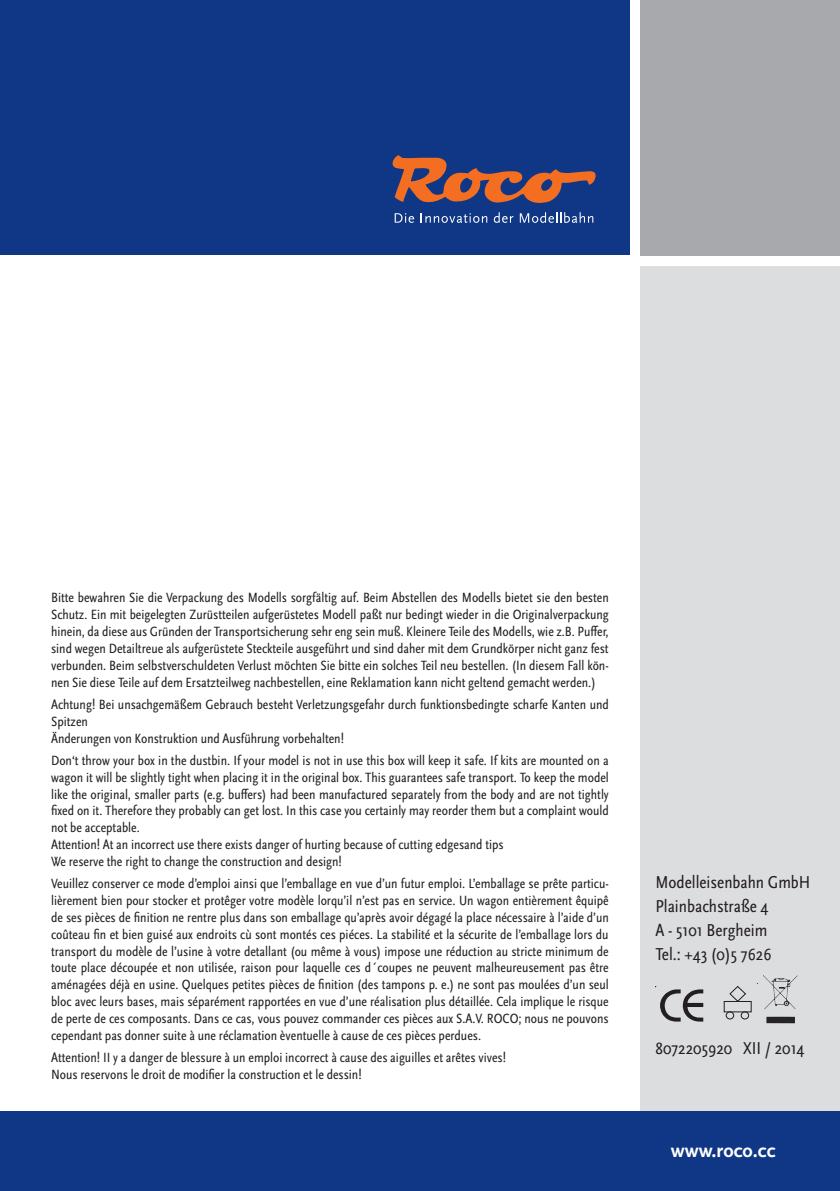
<style>
.page{position:relative;width:840px;height:1191px;background:#fff}
.page>*{position:absolute;margin:0;border:0;box-sizing:border-box;transform-origin:0 0}
.t1{font:700 20px "Scala Sans Pro";color:#fff}
.t2{font:condensed 18px/24px "Scala Sans Pro";color:#231f20}
.t3{font:condensed 14px/16.8px "Scala Sans Pro";color:#231f20}
</style>
<div class="page">
<div style="left:640px;top:266px;width:199px;height:925px;background:#dcdddf"></div>
<div style="left:0;top:1111px;width:839px;height:80px;background:#103785"></div>
<img style="left:763px;top:975px;width:35px;height:49px">
<svg style="left:655px;top:986px;width:49px;height:36px"></svg>
<div style="left:0;top:0;width:629px;height:255px;background:#103785"></div>
<div style="left:640px;top:0;width:199px;height:255px;background:#a8a9ad"></div>
<svg style="left:392px;top:155px;width:204px;height:48px"></svg>
<svg style="left:394px;top:213px;width:20px;height:10px"></svg>
<svg style="left:420px;top:213px;width:67px;height:10px"></svg>
<svg style="left:493px;top:212px;width:20px;height:11px"></svg>
<svg style="left:519px;top:212px;width:74px;height:11px"></svg>
<svg style="left:723px;top:986px;width:29px;height:34px"></svg>
<p class="t3" style="left:51px;top:589px;width:559px;text-align:justify">Bitte bewahren Sie die Verpackung des Modells sorgfältig auf. Beim Abstellen des Modells bietet sie den besten Schutz. Ein mit beigelegten Zurüstteilen aufgerüstetes Modell paßt nur bedingt wieder in die Originalverpackung hinein, da diese aus Gründen der Transportsicherung sehr eng sein muß. Kleinere Teile des Modells, wie z.B. Puffer, sind wegen Detailtreue als aufgerüstete Steckteile ausgeführt und sind daher mit dem Grundkörper nicht ganz fest verbunden. Beim selbstverschuldeten Verlust möchten Sie bitte ein solches Teil neu bestellen. (In diesem Fall kön&shy;nen Sie diese Teile auf dem Ersatzteilweg nachbestellen, eine Reklamation kann nicht geltend gemacht werden.)</p>
<p class="t3" style="left:51px;top:696px;width:559px">Achtung! Bei unsachgemäßem Gebrauch besteht Verletzungsgefahr durch funktionsbedingte scharfe Kanten und<br>Spitzen<br>Änderungen von Konstruktion und Ausführung vorbehalten!</p>
<p class="t3" style="left:51px;top:752px;width:559px">Don‘t throw your box in the dustbin. If your model is not in use this box will keep it safe. If kits are mounted on a wagon it will be slightly tight when placing it in the original box. This guarantees safe transport. To keep the model like the original, smaller parts (e.g. buffers) had been manufactured separately from the body and are not tightly fixed on it. Therefore they probably can get lost. In this case you certainly may reorder them but a complaint would not be acceptable.<br>Attention! At an incorrect use there exists danger of hurting because of cutting edgesand tips<br>We reserve the right to change the construction and design!</p>
<p class="t3" style="left:51px;top:875px;width:559px;text-align:justify">Veuillez conserver ce mode d’emploi ainsi que l’emballage en vue d’un futur emploi. L’emballage se prête particu&shy;lièrement bien pour stocker et protêger votre modèle lorqu’il n’est pas en service. Un wagon entièrement êquipê de ses pièces de finition ne rentre plus dans son emballage qu’après avoir dégagé la place nécessaire à l’aide d’un coûteau fin et bien guisé aux endroits cù sont montés ces piéces. La stabilité et la sécurite de l’emballage lors du transport du modèle de l’usine à votre detallant (ou même à vous) impose une réduction au stricte minimum de toute place découpée et non utilisée, raison pour laquelle ces d´coupes ne peuvent malheureusement pas être aménagées déjà en usine. Quelques petites pièces de finition (des tampons p. e.) ne sont pas moulées d’un seul bloc avec leurs bases, mais séparément rapportées en vue d’une réalisation plus détaillée. Cela implique le risque de perte de ces composants. Dans ce cas, vous pouvez commander ces pièces aux S.A.V. ROCO; nous ne pouvons cependant pas donner suite à une réclamation èventuelle à cause de ces pièces perdues.</p>
<p class="t3" style="left:51px;top:1049px;width:456px">Attention! II y a danger de blessure à un emploi incorrect à cause des aiguilles et arêtes vives!<br>Nous reservons le droit de modifier la construction et le dessin!</p>
<p class="t2" style="left:655px;top:870px;width:156px">Modelleisenbahn GmbH<br>Plainbachstraße 4<br>A - 5101 Bergheim<br>Tel.: +43 (0)5 7626</p>
<p class="t2" style="left:655px;top:1035px;width:150px">8072205920 XII / 2014</p>
<h1 class="t1" style="left:670px;top:1136px;width:106px">www.roco.cc</h1>
</div>
